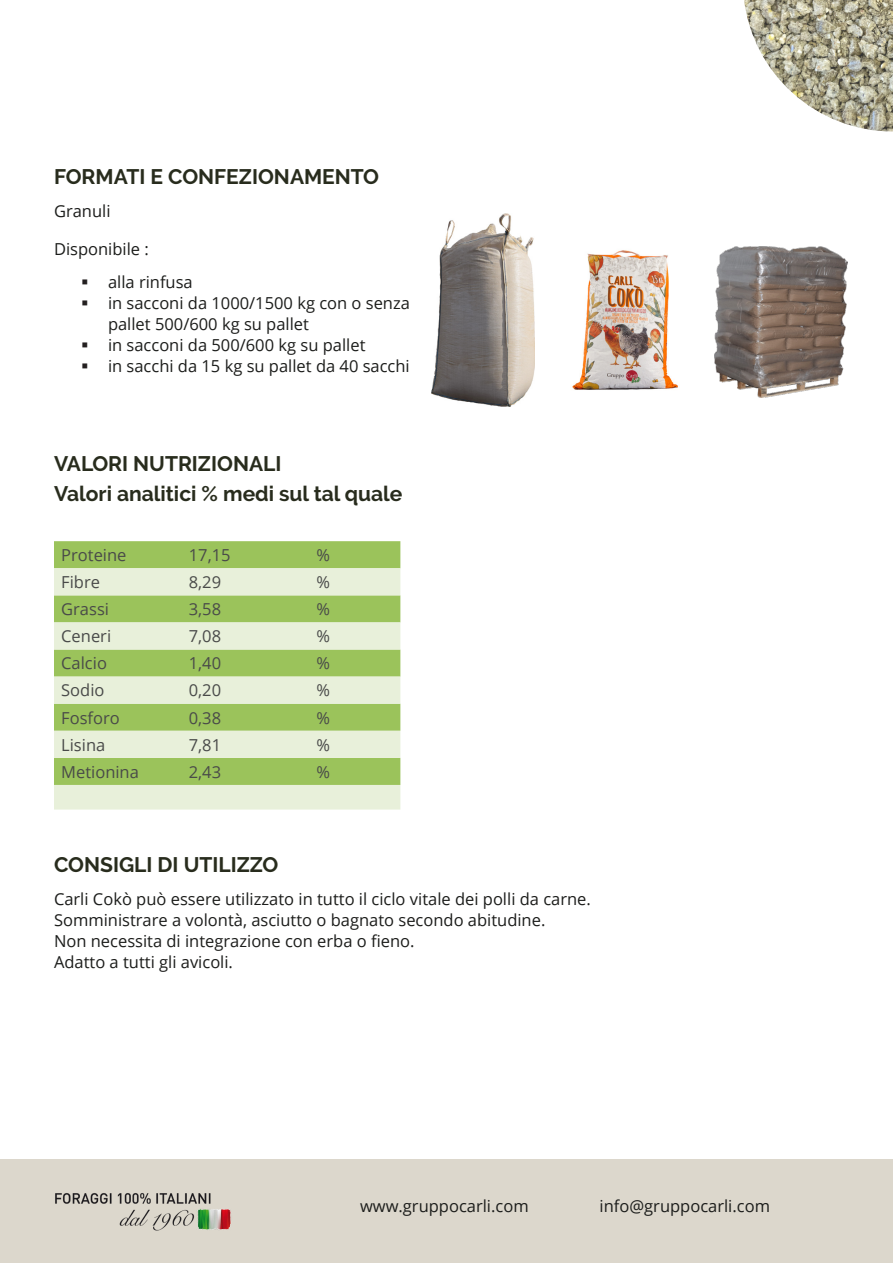
<style>
.page{position:relative;width:893px;height:1263px;background:#fff}
.page>*{position:absolute;margin:0;border:0;box-sizing:border-box;transform-origin:0 0}
.t1{font:700 21px "Raleway";color:#282c1d}
.t2{font:16.5px/21px "Open Sans";color:#1c1d1b}
.t3{font:16.5px "Open Sans";color:#494a49}
.s1{color:#231f20}
</style>
<div class="page">
<div style="left:0;top:1159px;width:893px;height:104px;background:#dcd7cc"></div>
<img style="left:55px;top:1193px;width:176px;height:37px">
<div style="left:54px;top:541px;width:346px;height:27px;background:#9bc35b"></div>
<svg style="left:54px;top:568px;width:346px;height:241px;fill:#e8f0da"></svg>
<img style="left:744px;top:0;width:149px;height:132px">
<img style="left:572px;top:250px;width:106px;height:140px">
<img style="left:431px;top:213px;width:103px;height:194px">
<img style="left:714px;top:246px;width:133px;height:152px">
<p class="t1" style="left:54px;top:165px;width:327px">FORMATI E CONFEZIONAMENTO</p>
<p class="t2" style="left:54px;top:200px;width:58px">Granuli</p>
<p class="t2" style="left:54px;top:238px;width:96px">Disponibile :</p>
<p class="t2" style="left:81px;top:271px;width:113px"><span class="s1">▪</span> alla rinfusa</p>
<p class="t2" style="left:108px;top:292px;width:303px;text-indent:-27px"><span class="s1">▪</span> in sacconi da 1000/1500 kg con o senza pallet 500/600 kg su pallet</p>
<p class="t2" style="left:81px;top:334px;width:286px"><span class="s1">▪</span> in sacconi da 500/600 kg su pallet</p>
<p class="t2" style="left:81px;top:355px;width:330px"><span class="s1">▪</span> in sacchi da 15 kg su pallet da 40 sacchi</p>
<p class="t1" style="left:54px;top:451px;width:229px">VALORI NUTRIZIONALI</p>
<p class="t1" style="left:54px;top:482px;width:350px">Valori analitici % medi sul tal quale</p>
<p class="t3" style="left:61px;top:544px;width:67px">Proteine</p>
<p class="t3" style="left:189px;top:544px;width:43px">17,15</p>
<p class="t3" style="left:316px;top:544px;width:15px">%</p>
<p class="t3" style="left:61px;top:571px;width:40px">Fibre</p>
<p class="t3" style="left:189px;top:571px;width:34px">8,29</p>
<p class="t3" style="left:316px;top:571px;width:15px">%</p>
<p class="t3" style="left:61px;top:598px;width:49px">Grassi</p>
<p class="t3" style="left:189px;top:598px;width:34px">3,58</p>
<p class="t3" style="left:316px;top:598px;width:15px">%</p>
<p class="t3" style="left:61px;top:625px;width:51px">Ceneri</p>
<p class="t3" style="left:189px;top:625px;width:34px">7,08</p>
<p class="t3" style="left:316px;top:625px;width:15px">%</p>
<p class="t3" style="left:61px;top:652px;width:47px">Calcio</p>
<p class="t3" style="left:189px;top:652px;width:34px">1,40</p>
<p class="t3" style="left:316px;top:652px;width:15px">%</p>
<p class="t3" style="left:61px;top:679px;width:45px">Sodio</p>
<p class="t3" style="left:189px;top:679px;width:34px">0,20</p>
<p class="t3" style="left:316px;top:679px;width:15px">%</p>
<p class="t3" style="left:61px;top:706px;width:60px">Fosforo</p>
<p class="t3" style="left:189px;top:706px;width:34px">0,38</p>
<p class="t3" style="left:316px;top:706px;width:15px">%</p>
<p class="t3" style="left:61px;top:733px;width:46px">Lisina</p>
<p class="t3" style="left:189px;top:733px;width:34px">7,81</p>
<p class="t3" style="left:316px;top:733px;width:15px">%</p>
<p class="t3" style="left:61px;top:760px;width:79px">Metionina</p>
<p class="t3" style="left:189px;top:760px;width:34px">2,43</p>
<p class="t3" style="left:316px;top:760px;width:15px">%</p>
<p class="t1" style="left:54px;top:852px;width:226px">CONSIGLI DI UTILIZZO</p>
<p class="t2" style="left:54px;top:888px;width:538px">Carli Cokò può essere utilizzato in tutto il ciclo vitale dei polli da carne.<br>Somministrare a volontà, asciutto o bagnato secondo abitudine.<br>Non necessita di integrazione con erba o fieno.<br>Adatto a tutti gli avicoli.</p>
<p class="t2" style="left:360px;top:1195px;width:170px">www.gruppocarli.com</p>
<p class="t2" style="left:600px;top:1195px;width:172px">info@gruppocarli.com</p>
</div>
